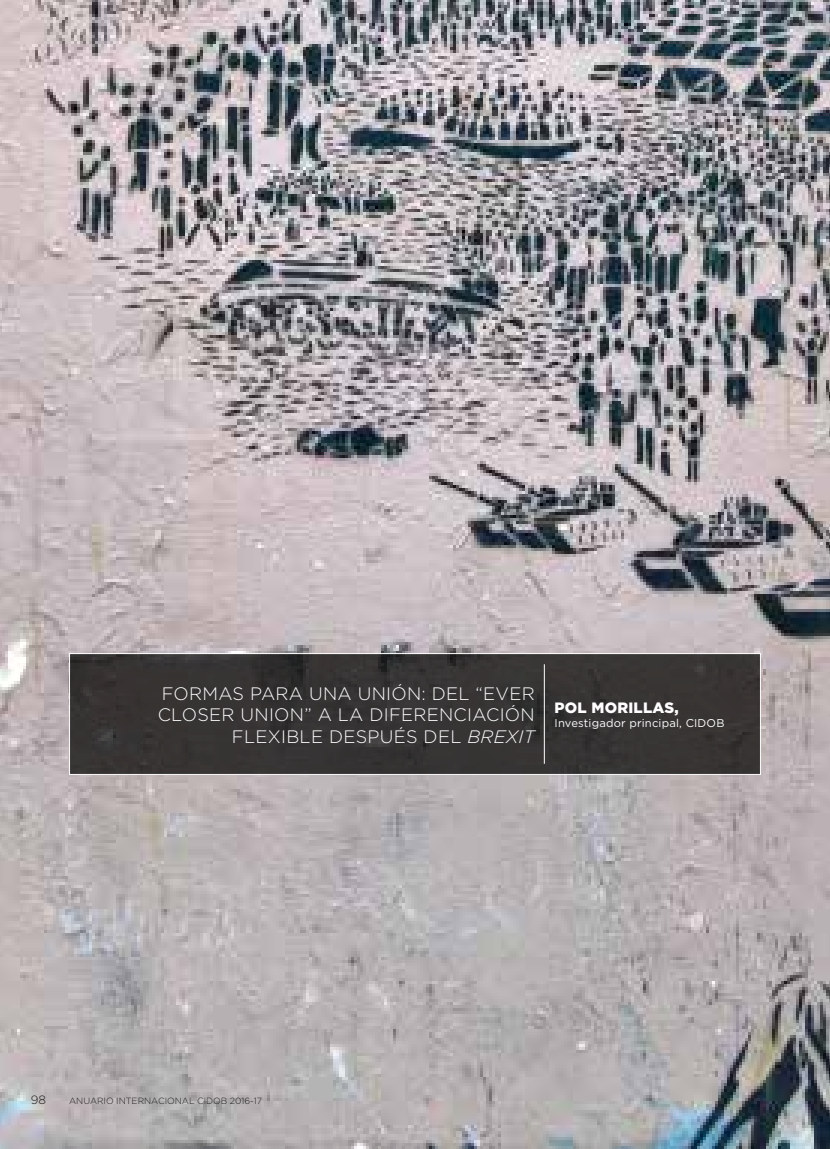
<style>
.page{position:relative;width:830px;height:1149px;background:#fff}
.page>*{position:absolute;margin:0;border:0;box-sizing:border-box;transform-origin:0 0}
.t1{font:300 18px/21.6px "Gotham";letter-spacing:.015em;color:#fff;text-align:right}
.t2{font:900 15px "Gotham";letter-spacing:.015em;color:#fff}
.t3{font:300 12px "Gotham";color:#1d1d1b}
.t4{font:11.25px "Gotham";letter-spacing:.015em;color:#fff}
.t5{font:300 9px "Gotham";color:#1d1d1b}
.s1{font-style:italic}
</style>
<div class="page">
<img style="left:0;top:0;width:829px;height:1148px">
<div style="left:69px;top:653px;width:691px;height:121px;background:#373434"></div>
<hr style="left:543px;top:664px;width:1px;height:99px;background:#fff">
<div style="left:69px;top:653px;width:691px;height:121px;border:1px solid #fff"></div>
<p class="t1" style="left:158px;top:681px;width:378px">FORMAS PARA UNA UNIÓN: DEL “EVER<br>CLOSER UNION” A LA DIFERENCIACIÓN<br>FLEXIBLE DESPUÉS DEL <span class="s1">BREXIT</span></p>
<p class="t2" style="left:554px;top:697px;width:126px">POL MORILLAS,</p>
<p class="t4" style="left:554px;top:715px;width:171px">Investigador principal, CIDOB</p>
<p class="t3" style="left:31px;top:1091px;width:17px">98</p>
<p class="t5" style="left:69px;top:1094px;width:194px">ANUARIO INTERNACIONAL CIDOB 2016-17</p>
</div>
